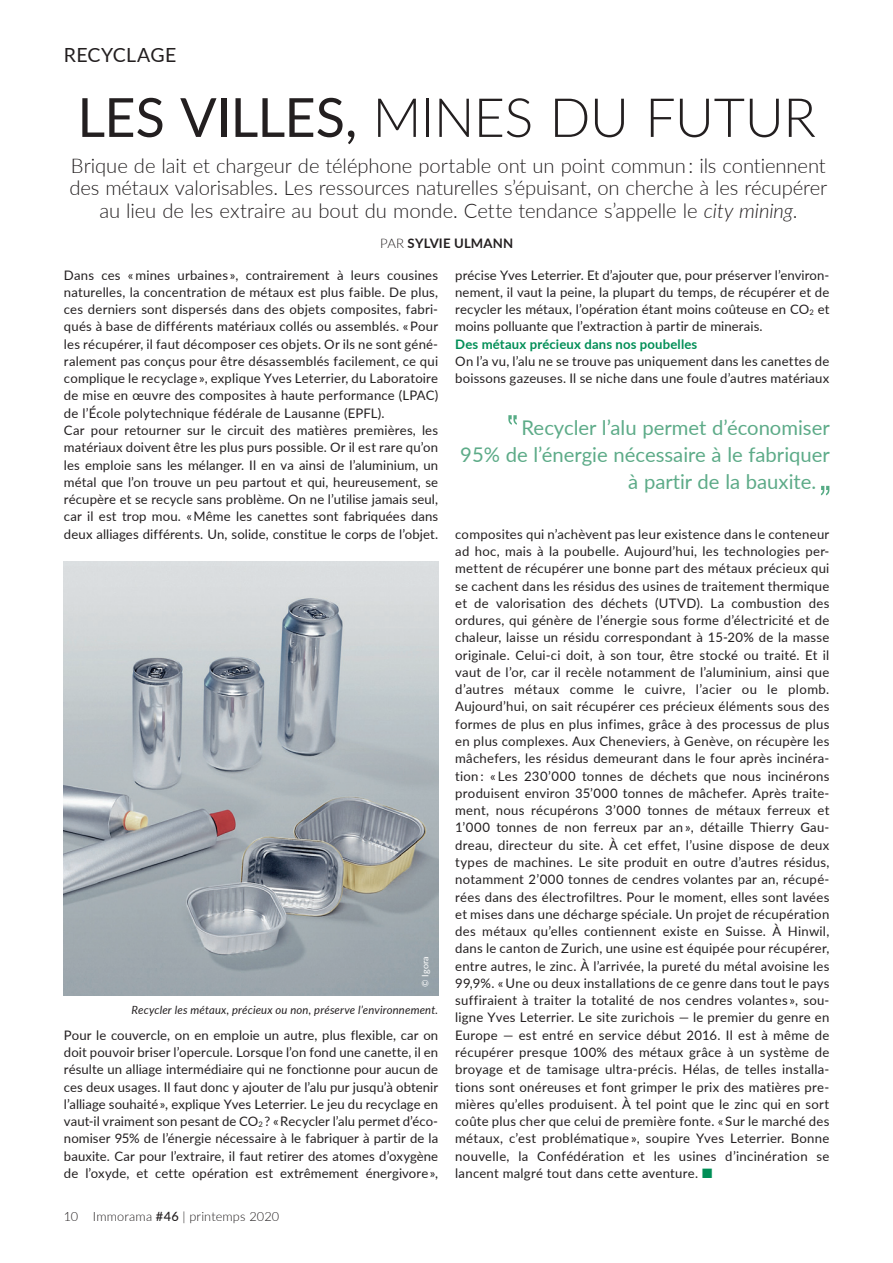
<style>
.page{position:relative;width:893px;height:1263px;background:#fff}
.page>*{position:absolute;margin:0;border:0;box-sizing:border-box;transform-origin:0 0}
.t1{font:300 54px "Lato";letter-spacing:-.015em;color:#231f20}
.t2{font:300 20.25px/22.5px "Lato";letter-spacing:-.005em;color:#231f20;text-align:center}
._04_Exergue{font:20.25px "Lato";color:#5dab88}
.t3{font:19.5px "Lato";letter-spacing:.015em;color:#231f20}
.t4{font:13.2px/17.2px "Lato";letter-spacing:.015em;color:#231f20;text-align:justify}
.t5{font:700 13.2px "Lato";letter-spacing:.01em;color:#008e56}
.t6{font:700 13.2px "Lato";letter-spacing:.015em;color:#231f20}
.t7{font:300 12.75px "Lato";letter-spacing:.01em;color:#231f20}
.t8{font:italic 11.25px "Lato";letter-spacing:.015em;color:#231f20}
._08_Copyright{font:9px "Lato";letter-spacing:.025em;color:#fff}
.s1{font-weight:400}
.s2{font-style:italic}
.s3{font-weight:300}
.s4{font-weight:500}
.s5{color:#008e56}
</style>
<div class="page">
<img style="left:64px;top:561px;width:374px;height:435px">
<svg style="left:508px;top:415px;width:9px;height:10px"></svg>
<svg style="left:821px;top:486px;width:8px;height:9px"></svg>
<p class="t3" style="left:64px;top:41px;width:114px">RECYCLAGE</p>
<p class="t1" style="left:77px;top:80px;width:740px"><span class="s1">LES VILLES,</span> MINES DU FUTUR</p>
<p class="t2" style="left:69px;top:154px;width:759px">Brique de lait et chargeur de téléphone portable ont un point commun : ils contiennent des métaux valorisables. Les ressources naturelles s’épuisant, on cherche à les récupérer au lieu de les extraire au bout du monde. Cette tendance s’appelle le <span class="s2">city mining</span>.</p>
<p class="t6" style="left:380px;top:233px;width:134px"><span class="s3">PAR</span> SYLVIE ULMANN</p>
<p class="t4" style="left:64px;top:266px;width:376px">Dans ces « mines urbaines », contrairement à leurs cousines naturelles, la concentration de métaux est plus faible. De plus, ces derniers sont dispersés dans des objets composites, fabri&shy;qués à base de différents matériaux collés ou assemblés. « Pour les récupérer, il faut décomposer ces objets. Or ils ne sont géné&shy;ralement pas conçus pour être désassemblés facilement, ce qui complique le recyclage », explique Yves Leterrier, du Laboratoire de mise en œuvre des composites à haute performance (LPAC) de l’École polytechnique fédérale de Lausanne (EPFL).</p>
<p class="t4" style="left:64px;top:421px;width:376px">Car pour retourner sur le circuit des matières premières, les matériaux doivent être les plus purs possible. Or il est rare qu’on les emploie sans les mélanger. Il en va ainsi de l’aluminium, un métal que l’on trouve un peu partout et qui, heureusement, se récupère et se recycle sans problème. On ne l’utilise jamais seul, car il est trop mou. « Même les canettes sont fabriquées dans deux alliages différents. Un, solide, constitue le corps de l’objet.</p>
<p class="_08_Copyright" style="left:419px;top:987px;width:32px;rotate:-90deg">© Igora</p>
<p class="t8" style="left:132px;top:1002px;width:308px">Recycler les métaux, précieux ou non, préserve l’environnement.</p>
<p class="t4" style="left:64px;top:1026px;width:376px">Pour le couvercle, on en emploie un autre, plus flexible, car on doit pouvoir briser l’opercule. Lorsque l’on fond une canette, il en résulte un alliage intermédiaire qui ne fonctionne pour aucun de ces deux usages. Il faut donc y ajouter de l’alu pur jusqu’à obtenir l’alliage souhaité », explique Yves Leterrier. Le jeu du recyclage en vaut-il vraiment son pesant de CO<sub>2</sub> ? « Recycler l’alu permet d’éco&shy;nomiser 95% de l’énergie nécessaire à le fabriquer à partir de la bauxite. Car pour l’extraire, il faut retirer des atomes d’oxygène de l’oxyde, et cette opération est extrêmement énergivore »,</p>
<p class="t7" style="left:64px;top:1207px;width:217px">10 Immorama <span class="s4">#46</span> | printemps 2020</p>
<p class="t4" style="left:455px;top:266px;width:376px">précise Yves Leterrier. Et d’ajouter que, pour préserver l’environ&shy;nement, il vaut la peine, la plupart du temps, de récupérer et de recycler les métaux, l’opération étant moins coûteuse en CO<sub>2</sub> et moins polluante que l’extraction à partir de minerais.</p>
<p class="t5" style="left:455px;top:334px;width:244px">Des métaux précieux dans nos poubelles</p>
<p class="t4" style="left:455px;top:352px;width:376px">On l’a vu, l’alu ne se trouve pas uniquement dans les canettes de boissons gazeuses. Il se niche dans une foule d’autres matériaux</p>
<p class="_04_Exergue" style="left:522px;top:413px;width:310px">Recycler l’alu permet d’économiser</p>
<p class="_04_Exergue" style="left:460px;top:440px;width:371px">95% de l’énergie nécessaire à le fabriquer</p>
<p class="_04_Exergue" style="left:628px;top:467px;width:189px">à partir de la bauxite.</p>
<p class="t4" style="left:455px;top:525px;width:376px">composites qui n’achèvent pas leur existence dans le conteneur ad hoc, mais à la poubelle. Aujourd’hui, les technologies per&shy;mettent de récupérer une bonne part des métaux précieux qui se cachent dans les résidus des usines de traitement thermique et de valorisation des déchets (UTVD). La combustion des ordures, qui génère de l’énergie sous forme d’électricité et de chaleur, laisse un résidu correspondant à 15-20% de la masse originale. Celui-ci doit, à son tour, être stocké ou traité. Et il vaut de l’or, car il recèle notamment de l’aluminium, ainsi que d’autres métaux comme le cuivre, l’acier ou le plomb.<br>Aujourd’hui, on sait récupérer ces précieux éléments sous des formes de plus en plus infimes, grâce à des processus de plus en plus complexes. Aux Cheneviers, à Genève, on récupère les mâchefers, les résidus demeurant dans le four après incinéra&shy;tion : « Les 230’000 tonnes de déchets que nous incinérons produisent environ 35’000 tonnes de mâchefer. Après traite&shy;ment, nous récupérons 3’000 tonnes de métaux ferreux et 1’000 tonnes de non ferreux par an », détaille Thierry Gau&shy;dreau, directeur du site. À cet effet, l’usine dispose de deux types de machines. Le site produit en outre d’autres résidus, notamment 2’000 tonnes de cendres volantes par an, récupé&shy;rées dans des électrofiltres. Pour le moment, elles sont lavées et mises dans une décharge spéciale. Un projet de récupération des métaux qu’elles contiennent existe en Suisse. À Hinwil, dans le canton de Zurich, une usine est équipée pour récupérer, entre autres, le zinc. À l’arrivée, la pureté du métal avoisine les 99,9%. « Une ou deux installations de ce genre dans tout le pays suffiraient à traiter la totalité de nos cendres volantes », sou&shy;ligne Yves Leterrier. Le site zurichois — le premier du genre en Europe — est entré en service début 2016. Il est à même de récupérer presque 100% des métaux grâce à un système de broyage et de tamisage ultra-précis. Hélas, de telles installa&shy;tions sont onéreuses et font grimper le prix des matières pre&shy;mières qu’elles produisent. À tel point que le zinc qui en sort coûte plus cher que celui de première fonte. « Sur le marché des métaux, c’est problématique », soupire Yves Leterrier. Bonne nouvelle, la Confédération et les usines d’incinération se lancent malgré tout dans cette aventure. <span class="s5">■</span></p>
</div>
